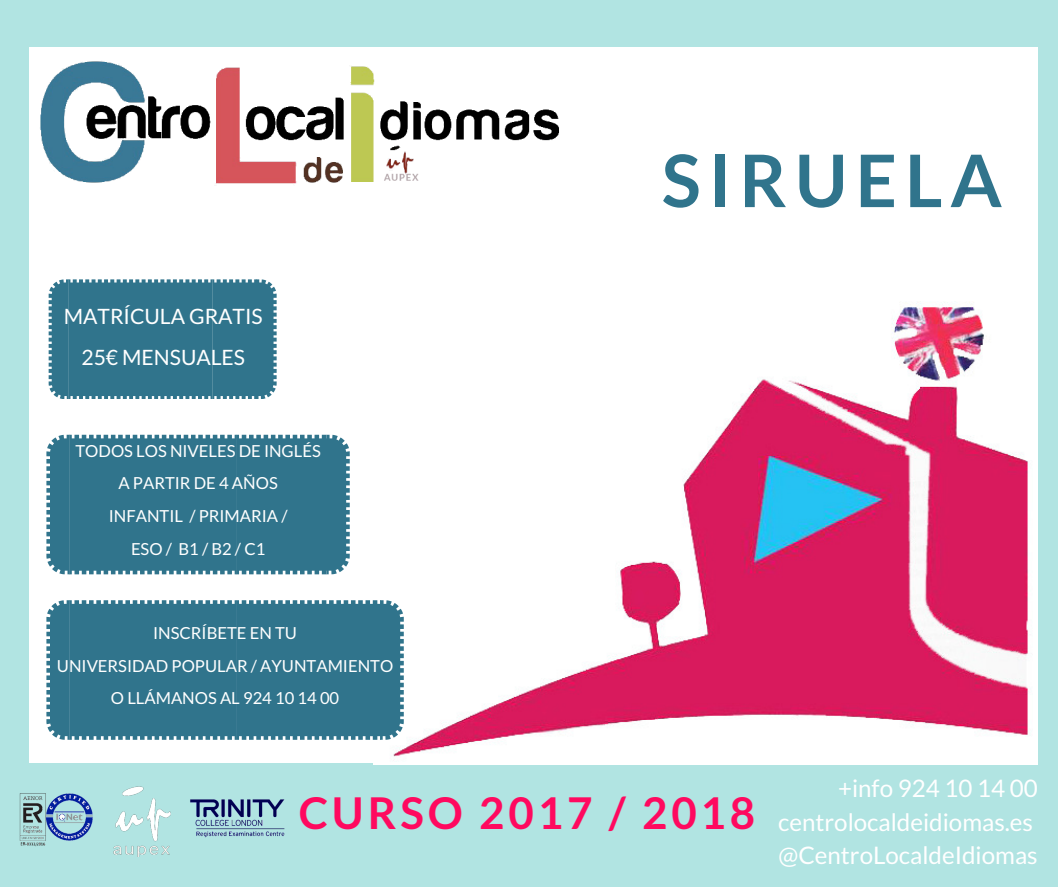
<style>
.page{position:relative;width:1058px;height:887px;background:#fff}
.page>*{position:absolute;margin:0;border:0;box-sizing:border-box;transform-origin:0 0}
.t1{font:700 72.45px "Lato";letter-spacing:.11em;color:#30748c}
.t2{font:700 43.8px "Lato";letter-spacing:.09em;color:#ff095f}
.t3{font:24.15px/33.8px "Lato";color:#fff}
.t4{font:21.15px/41.7px "Lato";color:#fff;text-align:center}
.t5{font:16.65px/32.7px "Lato";color:#fff;text-align:center}
</style>
<div class="page">
<div style="left:0;top:0;width:1057px;height:886px;background:#b1e4e2"></div>
<div style="left:29px;top:47px;width:1008px;height:716px;background:#fff"></div>
<img style="left:190px;top:799px;width:95px;height:39px">
<img style="left:113px;top:786px;width:58px;height:70px">
<img style="left:19px;top:790px;width:95px;height:59px">
<img style="left:373px;top:302px;width:664px;height:462px">
<img style="left:40px;top:61px;width:519px;height:123px">
<div style="left:49px;top:279px;width:228px;height:119px;background:#30748c"></div>
<div style="left:46px;top:435px;width:304px;height:139px;background:#30748c"></div>
<div style="left:46px;top:600px;width:358px;height:139px;background:#30748c"></div>
<p class="t4" style="left:64px;top:294px;width:200px">MATRÍCULA GRATIS<br>25€ MENSUALES</p>
<p class="t5" style="left:75px;top:434px;width:247px">TODOS LOS NIVELES DE INGLÉS<br>A PARTIR DE 4 AÑOS<br>INFANTIL / PRIMARIA /<br>ESO/ B1/B2/C1</p>
<p class="t5" style="left:57px;top:616px;width:338px">INSCRÍBETE EN TU<br>UNIVERSIDAD POPULAR / AYUNTAMIENTO<br>O LLÁMANOS AL 924 10 14 00</p>
<h1 class="t1" style="left:661px;top:135px;width:341px">SIRUELA</h1>
<h2 class="t2" style="left:299px;top:785px;width:458px">CURSO 2017 / 2018</h2>
<h3 class="t3" style="left:778px;top:770px;width:261px;text-indent:60px">+info 924 10 14 00 centrolocaldeidiomas.es @CentroLocaldeIdiomas</h3>
</div>
